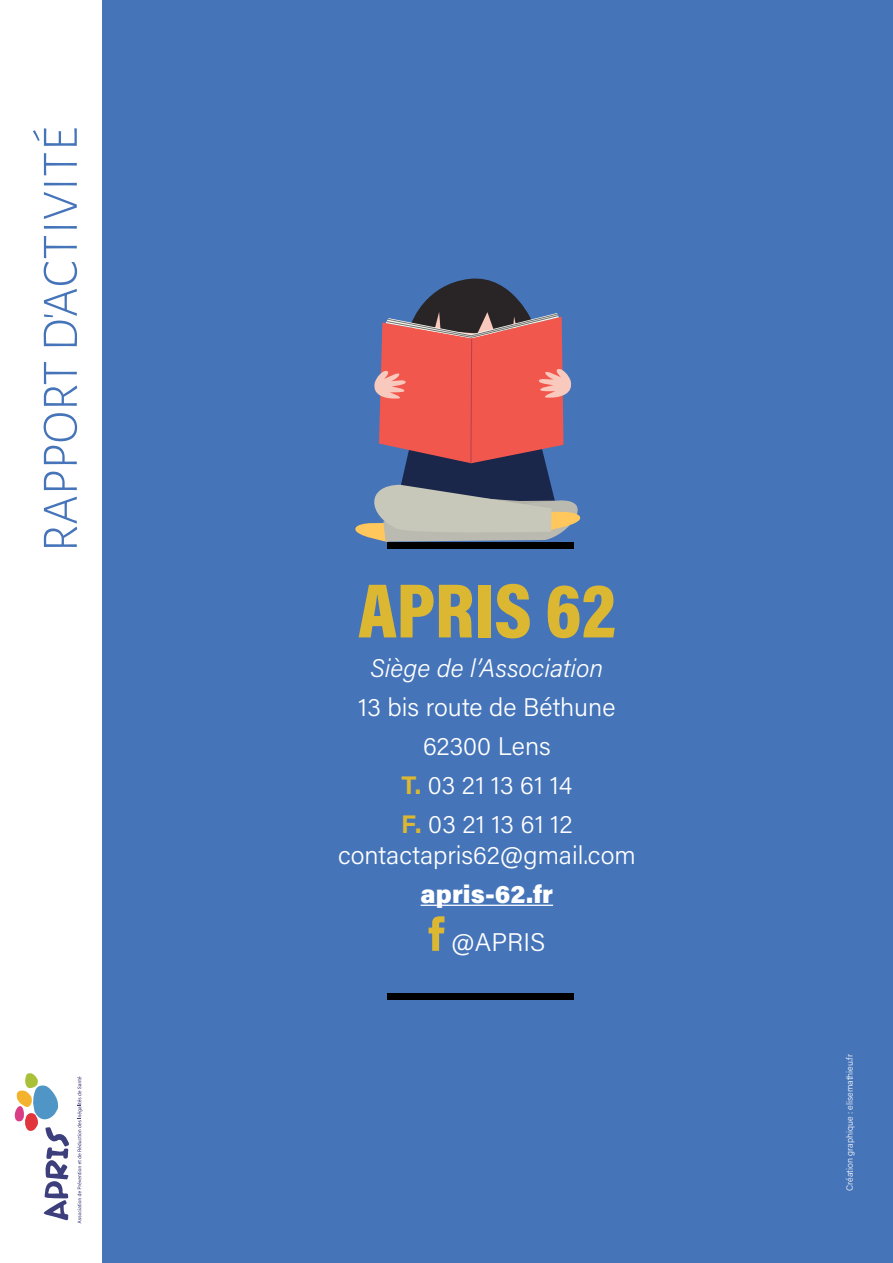
<style>
.page{position:relative;width:893px;height:1263px;background:#fff}
.page>*{position:absolute;margin:0;border:0;box-sizing:border-box;transform-origin:0 0}
.t1{font:900 78px "Acumin Pro Cond";color:#dbb732}
.t2{font:300 51.45px "Alegreya Sans";letter-spacing:.005em;color:#4574b9}
.t3{font:300 25.5px/39.2px "Acumin Pro";color:#fff;text-align:center}
.t4{font:italic 300 25.5px "Acumin Pro";color:#fff}
.t5{font:900 25.5px "Acumin Pro";color:#fff}
.t6{font:300 9px "Acumin Pro";color:#fff}
.s1{font-weight:700;color:#dbb732}
</style>
<div class="page">
<div style="left:102px;top:0;width:791px;height:1263px;background:#4574b9"></div>
<div style="left:387px;top:542px;width:186px;height:7px;background:#000"></div>
<div style="left:387px;top:993px;width:186px;height:7px;background:#000"></div>
<hr style="left:421px;top:905px;width:132px;height:1px;background:#fff">
<svg style="left:429px;top:916px;width:15px;height:35px"></svg>
<svg style="left:355px;top:278px;width:226px;height:264px"></svg>
<svg style="left:14px;top:1073px;width:55px;height:147px"></svg>
<svg style="left:77px;top:1077px;width:5px;height:146px"></svg>
<h2 class="t2" style="left:27px;top:552px;width:427px;rotate:-90deg">RAPPORT D'ACTIVITÉ</h2>
<h1 class="t1" style="left:358px;top:560px;width:259px">APRIS 62</h1>
<p class="t4" style="left:370px;top:650px;width:234px">Siège de l’Association</p>
<p class="t3" style="left:358px;top:686px;width:259px">13 bis route de Béthune<br>62300 Lens<br><span class="s1">T.</span> 03 21 13 61 14<br><span class="s1">F.</span> 03 21 13 61 12</p>
<p class="t3" style="left:338px;top:834px;width:299px">contactapris62@gmail.com</p>
<p class="t5" style="left:421px;top:876px;width:134px">apris-62.fr</p>
<p class="t3" style="left:451px;top:921px;width:96px">@APRIS</p>
<p class="t6" style="left:843px;top:1191px;width:138px;rotate:-90deg">Création graphique : elisemathieu.fr</p>
</div>
